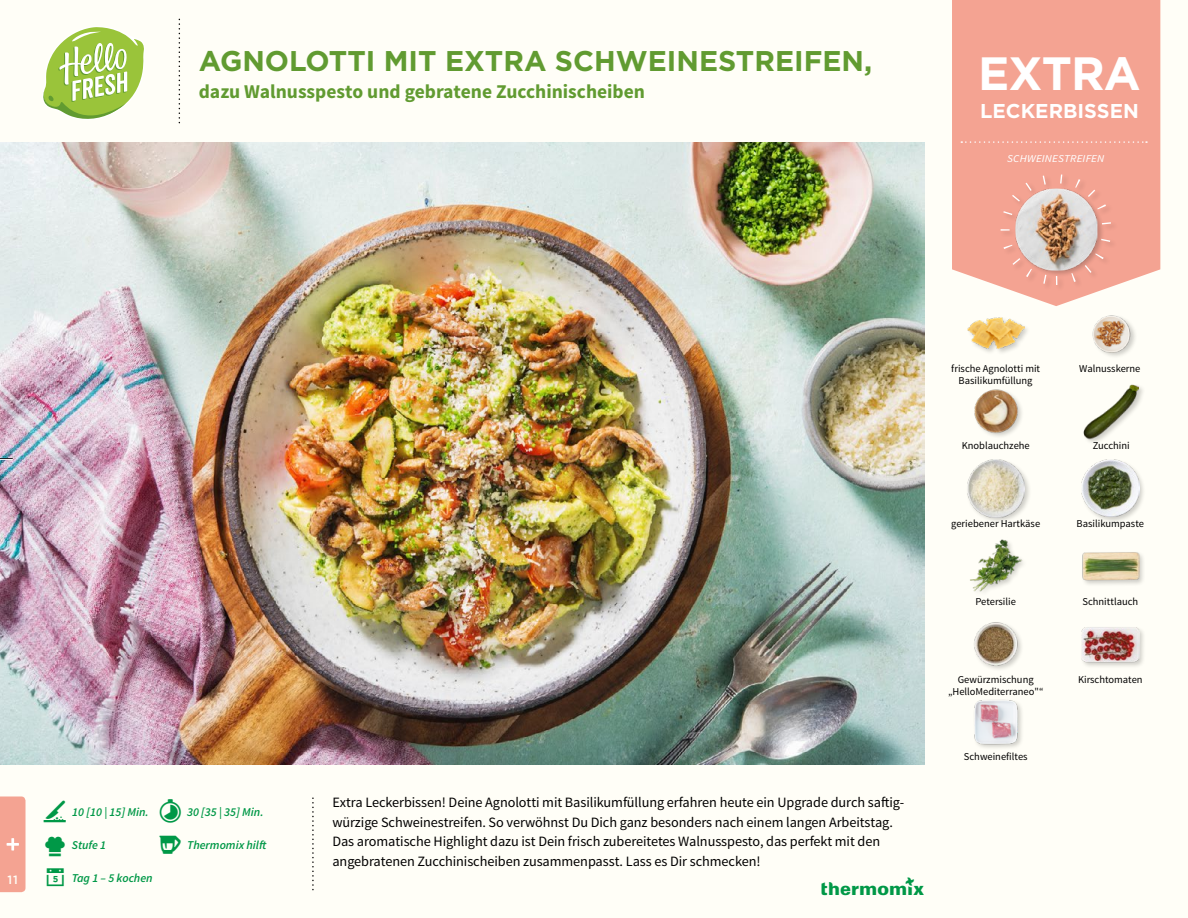
<style>
.page{position:relative;width:1188px;height:918px;background:#fffef7}
.page>*{position:absolute;margin:0;border:0;box-sizing:border-box;transform-origin:0 0}
.t1{font:700 46.65px "Gotham";letter-spacing:-.02em;color:#fff}
.t2{font:700 28.5px "Gotham";color:#619b31}
.t3{font:700 19.95px "Gotham";color:#fff}
.t4{font:700 19.5px "Source Sans Pro";color:#619b31}
.t5{font:14.25px/19.5px "Source Sans Pro";letter-spacing:-.005em;color:#000}
.t6{font:italic 600 12px "Source Sans Pro";color:#009847}
.t7{font:500 12px "Gotham";color:#fffef7}
.t8{font:10.5px/12px "Source Sans Pro";color:#000;text-align:center}
.t9{font:italic 10.5px "Source Sans Pro";letter-spacing:.015em;color:#fff;scale:1.1 1}
</style>
<div class="page">
<svg style="left:43px;top:27px;width:101px;height:92px"></svg>
<svg style="left:0;top:796px;width:26px;height:96px"></svg>
<svg style="left:952px;top:0;width:208px;height:306px;fill:#f4a392"></svg>
<svg style="left:961px;top:141px;width:186px;height:2px"></svg>
<div style="left:999px;top:173px;width:119px;height:119px;background:#000;opacity:.2"></div>
<img style="left:1015px;top:189px;width:82px;height:82px">
<div style="left:1001px;top:174px;width:110px;height:111px;border:9px dashed #fff;border-radius:50%"></div>
<img style="left:974px;top:700px;width:48px;height:48px">
<div style="left:1080px;top:625px;width:66px;height:44px;background:#000;opacity:.2"></div>
<img style="left:1082px;top:625px;width:57px;height:44px">
<img style="left:974px;top:622px;width:48px;height:47px">
<img style="left:970px;top:539px;width:53px;height:53px">
<div style="left:1082px;top:551px;width:63px;height:36px;background:#000;opacity:.2"></div>
<img style="left:1082px;top:551px;width:57px;height:36px">
<div style="left:1080px;top:458px;width:66px;height:66px;background:#000;opacity:.2"></div>
<img style="left:1082px;top:460px;width:57px;height:57px">
<div style="left:966px;top:459px;width:65px;height:65px;background:#000;opacity:.2"></div>
<img style="left:967px;top:460px;width:57px;height:57px">
<img style="left:974px;top:389px;width:48px;height:48px">
<div style="left:1083px;top:383px;width:63px;height:62px;background:#000;opacity:.2"></div>
<img style="left:1083px;top:383px;width:56px;height:56px">
<img style="left:1082px;top:305px;width:57px;height:51px">
<div style="left:966px;top:317px;width:65px;height:38px;background:#000;opacity:.2"></div>
<img style="left:967px;top:305px;width:57px;height:50px">
<img style="left:0;top:142px;width:925px;height:623px">
<svg style="left:0;top:458px;width:13px;height:2px"></svg>
<h2 class="t2" style="left:199px;top:42px;width:675px">AGNOLOTTI MIT EXTRA SCHWEINESTREIFEN,</h2>
<h3 class="t4" style="left:199px;top:79px;width:448px">dazu Walnusspesto und gebratene Zucchinischeiben</h3>
<h1 class="t1" style="left:978px;top:42px;width:164px">EXTRA</h1>
<h3 class="t3" style="left:980px;top:97px;width:160px">LECKERBISSEN</h3>
<p class="t9" style="left:1007px;top:152px;width:90px">SCHWEINESTREIFEN</p>
<p class="t7" style="left:9px;top:872px;width:15px">11 0</p>
<p class="t6" style="left:72px;top:805px;width:78px">10 [10 | 15] Min.</p>
<p class="t6" style="left:187px;top:805px;width:78px">30 [35 | 35] Min.</p>
<p class="t6" style="left:72px;top:838px;width:36px">Stufe 1</p>
<p class="t6" style="left:187px;top:838px;width:81px">Thermomix hilft</p>
<p class="t6" style="left:72px;top:870px;width:82px">Tag 1 – 5 kochen</p>
<p class="t5" style="left:332px;top:793px;width:573px">Extra Leckerbissen! Deine Agnolotti mit Basilikumfüllung erfahren heute ein Upgrade durch saftig&shy;würzige Schweinestreifen. So verwöhnst Du Dich ganz besonders nach einem langen Arbeitstag.<br>Das aromatische Highlight dazu ist Dein frisch zubereitetes Walnusspesto, das perfekt mit den angebratenen Zucchinischeiben zusammenpasst. Lass es Dir schmecken!</p>
<p class="t8" style="left:951px;top:362px;width:90px">frische Agnolotti mit<br>Basilikumfüllung</p>
<p class="t8" style="left:1079px;top:362px;width:63px">Walnusskerne</p>
<p class="t8" style="left:962px;top:440px;width:70px">Knoblauchzehe</p>
<p class="t8" style="left:1093px;top:440px;width:39px">Zucchini</p>
<p class="t8" style="left:951px;top:518px;width:90px">geriebener Hartkäse</p>
<p class="t8" style="left:1077px;top:518px;width:69px">Basilikumpaste</p>
<p class="t8" style="left:976px;top:596px;width:42px">Petersilie</p>
<p class="t8" style="left:1082px;top:595px;width:57px">Schnittlauch</p>
<p class="t8" style="left:958px;top:673px;width:77px">Gewürzmischung</p>
<p class="t8" style="left:1078px;top:673px;width:66px">Kirschtomaten</p>
<p class="t8" style="left:948px;top:685px;width:97px">„HelloMediterraneo"“</p>
<p class="t8" style="left:964px;top:751px;width:65px">Schweinefiltes</p>
</div>
